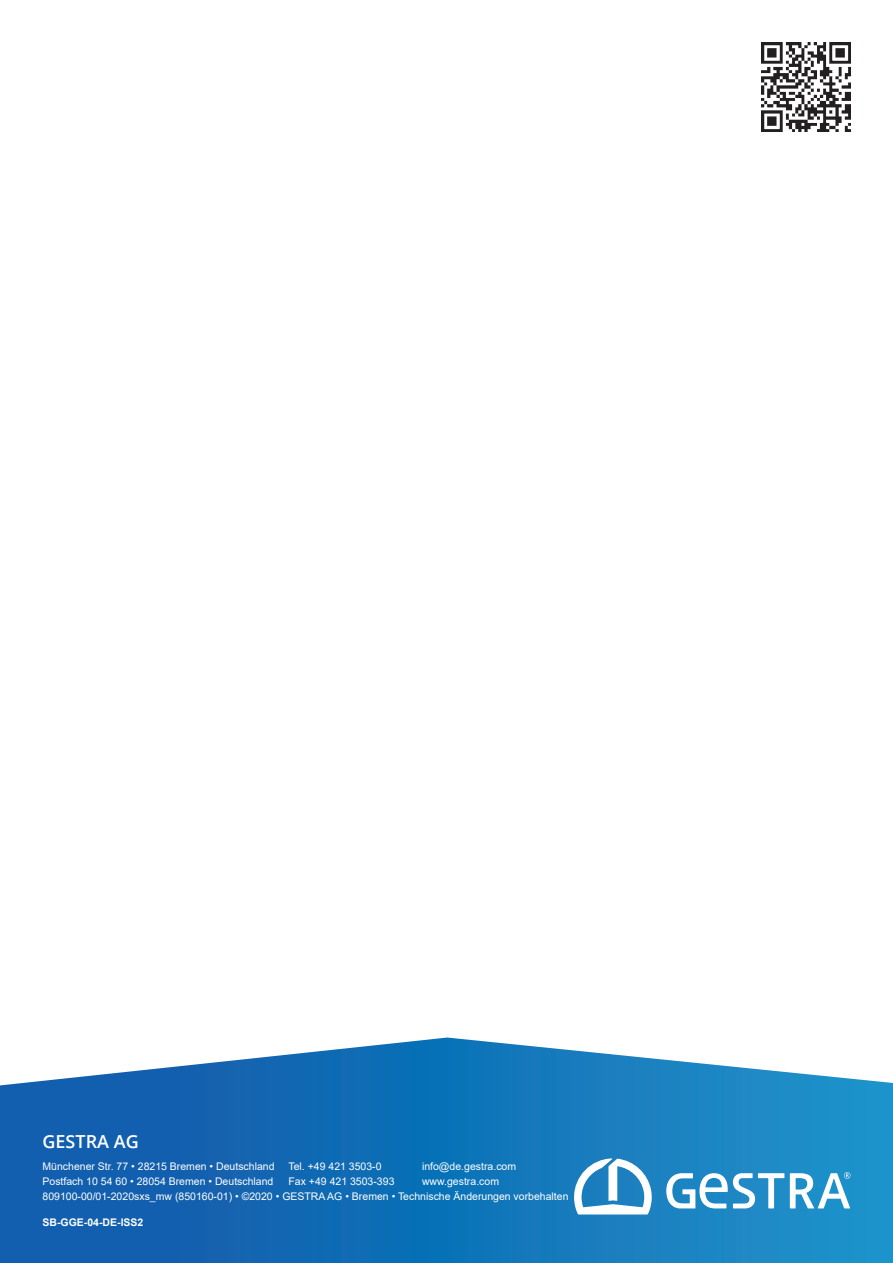
<style>
.page{position:relative;width:893px;height:1263px;background:#fff}
.page>*{position:absolute;margin:0;border:0;box-sizing:border-box;transform-origin:0 0}
.t1{font:600 18px "Open Sans";color:#fff}
.t2{font:10.5px/15px "Arial";color:#fff}
.t3{font:700 10.5px "Arial";color:#fff}
</style>
<div class="page">
<svg style="left:0;top:1037px;width:893px;height:226px;background:#2e82c0"></svg>
<svg style="left:574px;top:1158px;width:78px;height:56px"></svg>
<svg style="left:790px;top:1172px;width:60px;height:36px"></svg>
<svg style="left:666px;top:1173px;width:118px;height:35px"></svg>
<img style="left:761px;top:43px;width:89px;height:89px">
<h1 class="t1" style="left:43px;top:1129px;width:98px">GESTRA AG</h1>
<p class="t2" style="left:43px;top:1158px;width:234px">Münchener Str. 77 • 28215 Bremen • Deutschland</p>
<p class="t2" style="left:289px;top:1158px;width:95px">Tel. +49 421 3503-0</p>
<p class="t2" style="left:422px;top:1158px;width:96px">info@de.gestra.com</p>
<p class="t2" style="left:43px;top:1173px;width:232px">Postfach 10 54 60 • 28054 Bremen • Deutschland</p>
<p class="t2" style="left:289px;top:1173px;width:107px">Fax +49 421 3503-393</p>
<p class="t2" style="left:43px;top:1173px;width:527px;text-indent:380px">www.gestra.com<br>809100-00/01-2020sxs_mw (850160-01) • ©2020 • GESTRA AG • Bremen • Technische Änderungen vorbehalten</p>
<p class="t3" style="left:43px;top:1215px;width:102px">SB-GGE-04-DE-ISS2</p>
</div>
